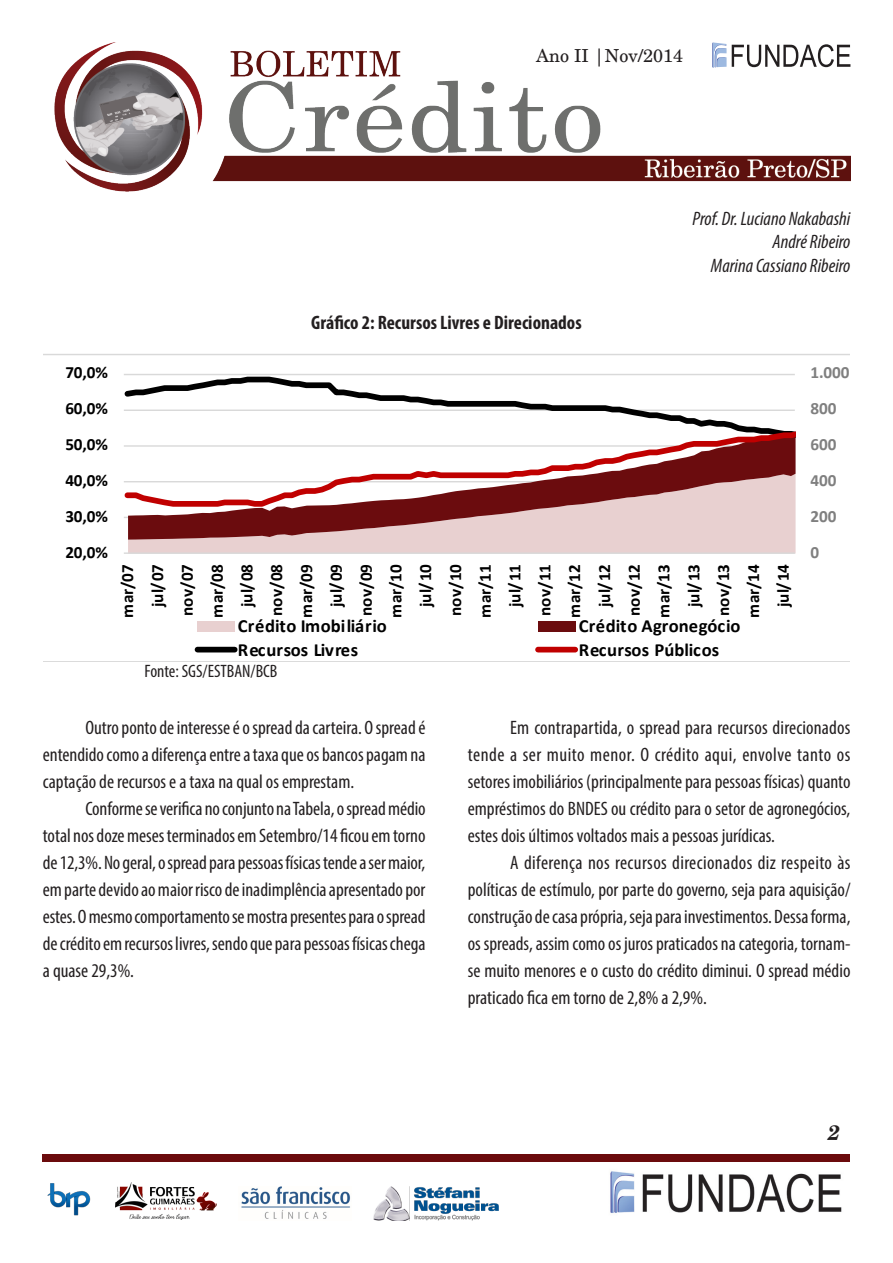
<style>
.page{position:relative;width:893px;height:1263px;background:#fff}
.page>*{position:absolute;margin:0;border:0;box-sizing:border-box;transform-origin:0 0}
.t1{font:italic 700 21px "New Century Schlbk";color:#231f20}
.t2{font:condensed 19.5px/27px "Myriad Pro";color:#231f20;text-align:justify}
.t3{font:italic condensed 19.5px "Myriad Pro";color:#231f20}
.t4{font:700 condensed 19.5px "Myriad Pro";color:#231f20}
.t5{font:700 18.6px "Calibri";color:#000}
.t6{font:condensed 18px "Myriad Pro";color:#231f20}
.t7{font:18px "New Century Schlbk";color:#231f20}
.t8{font:700 17.1px/29.8px "Calibri";letter-spacing:-.005em;color:#000;text-align:right}
.t9{font:700 17.1px "Calibri";letter-spacing:-.005em;color:#7f7f7f}
</style>
<div class="page">
<img style="left:54px;top:42px;width:796px;height:150px">
<svg style="left:712px;top:42px;width:138px;height:25px"></svg>
<div style="left:43px;top:1154px;width:807px;height:8px;background:#6b0b0d"></div>
<img style="left:47px;top:1183px;width:44px;height:33px">
<img style="left:241px;top:1186px;width:109px;height:33px">
<img style="left:373px;top:1187px;width:125px;height:33px">
<img style="left:610px;top:1171px;width:232px;height:42px">
<img style="left:115px;top:1182px;width:102px;height:38px">
<svg style="left:43px;top:354px;width:806px;height:299px"></svg>
<p class="t7" style="left:536px;top:45px;width:148px">Ano II |Nov/2014</p>
<p class="t3" style="left:693px;top:207px;width:159px">Prof. Dr. Luciano Nakabashi</p>
<p class="t3" style="left:772px;top:230px;width:80px">André Ribeiro</p>
<p class="t3" style="left:711px;top:254px;width:141px">Marina Cassiano Ribeiro</p>
<p class="t4" style="left:311px;top:310px;width:272px">Gráfico 2: Recursos Livres e Direcionados</p>
<p class="t8" style="left:65px;top:358px;width:44px">70,0%</p>
<p class="t9" style="left:811px;top:362px;width:40px">1.000</p>
<p class="t8" style="left:65px;top:394px;width:44px">60,0%</p>
<p class="t9" style="left:811px;top:398px;width:27px">800</p>
<p class="t8" style="left:65px;top:429px;width:44px">50,0%</p>
<p class="t9" style="left:811px;top:434px;width:27px">600</p>
<p class="t8" style="left:65px;top:465px;width:44px">40,0%</p>
<p class="t9" style="left:811px;top:469px;width:27px">400</p>
<p class="t8" style="left:65px;top:501px;width:44px">30,0%</p>
<p class="t9" style="left:811px;top:505px;width:27px">200</p>
<p class="t8" style="left:65px;top:537px;width:44px">20,0%</p>
<p class="t9" style="left:811px;top:541px;width:10px">0</p>
<p class="t8" style="left:113px;top:618px;width:55px;rotate:-90deg">mar/07 jul/07 nov/07 mar/08 jul/08 nov/08 mar/09 jul/09 nov/09 mar/10 jul/10 nov/10 mar/11 jul/11 nov/11 mar/12 jul/12 nov/12 mar/13 jul/13 nov/13 mar/14 jul/14</p>
<p class="t5" style="left:238px;top:613px;width:150px">Crédito Imobiliário</p>
<p class="t5" style="left:579px;top:613px;width:163px">Crédito Agronegócio</p>
<p class="t5" style="left:238px;top:637px;width:122px">Recursos Livres</p>
<p class="t5" style="left:579px;top:637px;width:142px">Recursos Públicos</p>
<p class="t6" style="left:145px;top:660px;width:134px">Fonte: SGS/ESTBAN/BCB</p>
<p class="t2" style="left:43px;top:713px;width:384px;text-indent:43px">Outro ponto de interesse é o spread da carteira. O spread é entendido como a diferença entre a taxa que os bancos pagam na captação de recursos e a taxa na qual os emprestam.</p>
<p class="t2" style="left:43px;top:794px;width:384px;text-indent:43px">Conforme se verifica no conjunto na Tabela, o spread médio total nos doze meses terminados em Setembro/14 ficou em torno de 12,3%. No geral, o spread para pessoas físicas tende a ser maior, em parte devido ao maior risco de inadimplência apresentado por estes. O mesmo comportamento se mostra presentes para o spread de crédito em recursos livres, sendo que para pessoas físicas chega a quase 29,3%.</p>
<p class="t2" style="left:468px;top:713px;width:384px;text-indent:43px">Em contrapartida, o spread para recursos direcionados tende a ser muito menor. O crédito aqui, envolve tanto os setores imobiliários (principalmente para pessoas físicas) quanto empréstimos do BNDES ou crédito para o setor de agronegócios, estes dois últimos voltados mais a pessoas jurídicas.</p>
<p class="t2" style="left:468px;top:848px;width:384px;text-indent:43px">A diferença nos recursos direcionados diz respeito às políticas de estímulo, por parte do governo, seja para aquisição/ construção de casa própria, seja para investimentos. Dessa forma, os spreads, assim como os juros praticados na categoria, tornam&shy;se muito menores e o custo do crédito diminui. O spread médio praticado fica em torno de 2,8% a 2,9%.</p>
<p class="t1" style="left:828px;top:1119px;width:14px">2</p>
</div>
